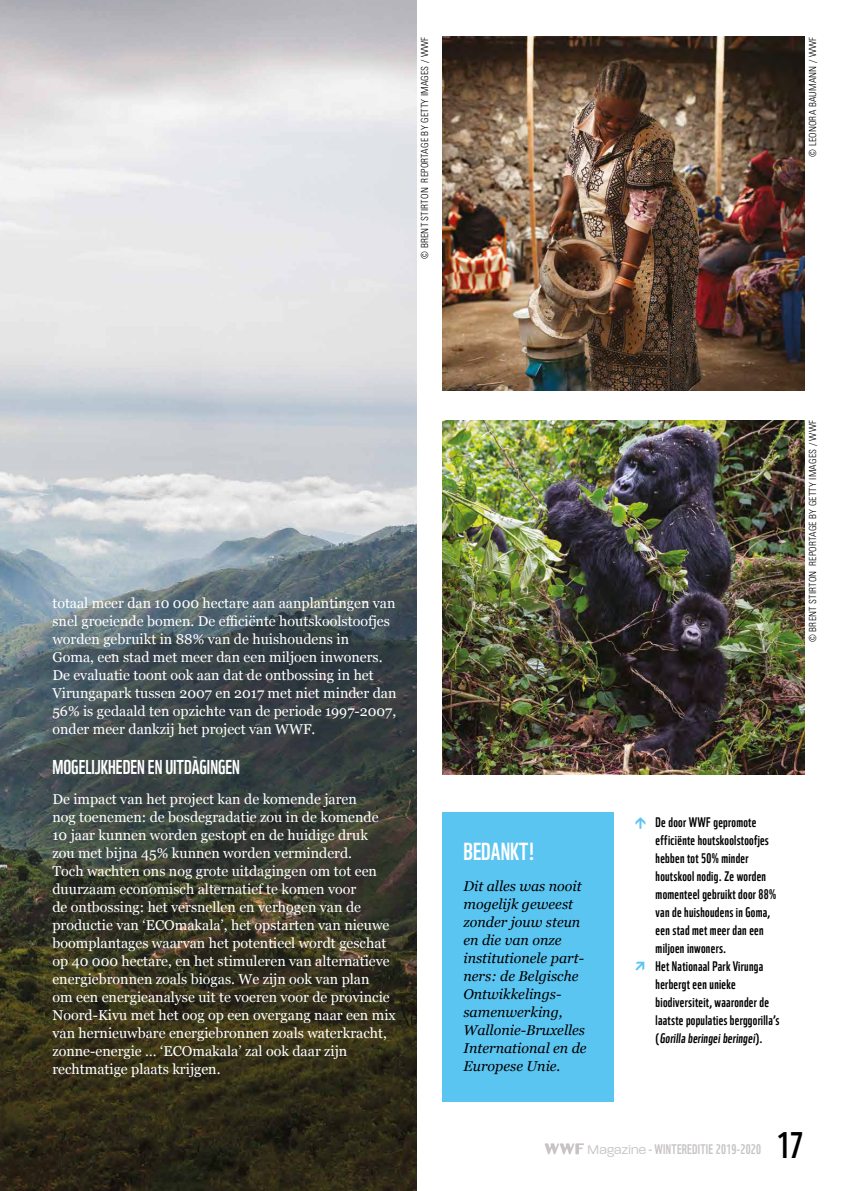
<style>
.page{position:relative;width:859px;height:1191px;background:#fff}
.page>*{position:absolute;margin:0;border:0;box-sizing:border-box;transform-origin:0 0}
.t1{font:36px "WWF";color:#000}
.Titre_encadré_ALT{font:24px "WWF";color:#fff}
.Intertitre{font:19.5px "WWF";color:#fff}
.BT{font:14.25px/18px "Georgia";color:#fff}
.Encadré{font:italic 14.25px/18px "Georgia";color:#000}
.t2{font:13.5px/18px "WWF";letter-spacing:.02em;color:#000}
.t3{font:13.5px "WWF";letter-spacing:.02em;color:#c7c4c3}
.Credit{font:300 condensed 9.75px "Univers LT Std";letter-spacing:.02em;color:#000}
.s1{font-family:"Paralucent";font-weight:300}
</style>
<div class="page">
<img style="left:0;top:0;width:417px;height:1191px">
<img style="left:442px;top:37px;width:362px;height:354px">
<img style="left:442px;top:420px;width:362px;height:354px">
<img style="left:69px;top:944px;width:57px;height:52px">
<img style="left:276px;top:913px;width:57px;height:53px">
<img style="left:197px;top:879px;width:57px;height:52px">
<div style="left:442px;top:812px;width:171px;height:289px;background:#5bc5f2"></div>
<svg style="left:545px;top:1143px;width:39px;height:11px"></svg>
<p class="Credit" style="left:419px;top:259px;width:223px;rotate:-90deg">© BRENT STIRTON REPORTAGE BY GETTY IMAGES / WWF</p>
<p class="Credit" style="left:807px;top:157px;width:121px;rotate:-90deg">© LEONORA BAUMANN / WWF</p>
<p class="BT" style="left:52px;top:593px;width:346px">totaal meer dan 10 000 hectare aan aanplantingen van snel groeiende bomen. De efficiënte houtskoolstoofjes worden gebruikt in 88% van de huishoudens in<br>Goma, een stad met meer dan een miljoen inwoners.<br>De evaluatie toont ook aan dat de ontbossing in het Virungapark tussen 2007 en 2017 met niet minder dan 56% is gedaald ten opzichte van de periode 1997-2007, onder meer dankzij het project van WWF.</p>
<p class="Intertitre" style="left:52px;top:751px;width:189px">MOGELIJKHEDEN EN UITDAGINGEN</p>
<p class="BT" style="left:52px;top:789px;width:345px">De impact van het project kan de komende jaren<br>nog toenemen: de bosdegradatie zou in de komende 10 jaar kunnen worden gestopt en de huidige druk<br>zou met bijna 45% kunnen worden verminderd.<br>Toch wachten ons nog grote uitdagingen om tot een duurzaam economisch alternatief te komen voor<br>de ontbossing: het versnellen en verhogen van de productie van ‘ECOmakala’, het opstarten van nieuwe boomplantages waarvan het potentieel wordt geschat op 40 000 hectare, en het stimuleren van alternatieve energiebronnen zoals biogas. We zijn ook van plan<br>om een energieanalyse uit te voeren voor de provincie Noord-Kivu met het oog op een overgang naar een mix van hernieuwbare energiebronnen zoals waterkracht, zonne-energie … ‘ECOmakala’ zal ook daar zijn rechtmatige plaats krijgen.</p>
<p class="Credit" style="left:807px;top:642px;width:223px;rotate:-90deg">© BRENT STIRTON REPORTAGE BY GETTY IMAGES / WWF</p>
<p class="Titre_encadré_ALT" style="left:463px;top:833px;width:73px">BEDANKT!</p>
<p class="Encadré" style="left:463px;top:876px;width:125px">Dit alles was nooit mogelijk geweest zonder jouw steun en die van onze institutionele part&shy;ners: de Belgische<br>Ontwikkelings&shy;samenwerking,<br>Wallonie-Bruxelles<br>International en de<br>Europese Unie.</p>
<p class="t2" style="left:656px;top:812px;width:122px">De door WWF gepromote efficiënte houtskoolstoofjes hebben tot 50% minder houtskool nodig. Ze worden momenteel gebruikt door 88% van de huishoudens in Goma, een stad met meer dan een miljoen inwoners.</p>
<p class="t2" style="left:656px;top:956px;width:125px">Het Nationaal Park Virunga herbergt een unieke biodiversiteit, waaronder de laatste populaties berggorilla’s ( Gorilla beringeiberingei) .</p>
<p class="t3" style="left:588px;top:1139px;width:175px"><span class="s1">Magazine</span> - WINTEREDITIE 2019-2020</p>
<h1 class="t1" style="left:777px;top:1117px;width:28px">17</h1>
</div>
